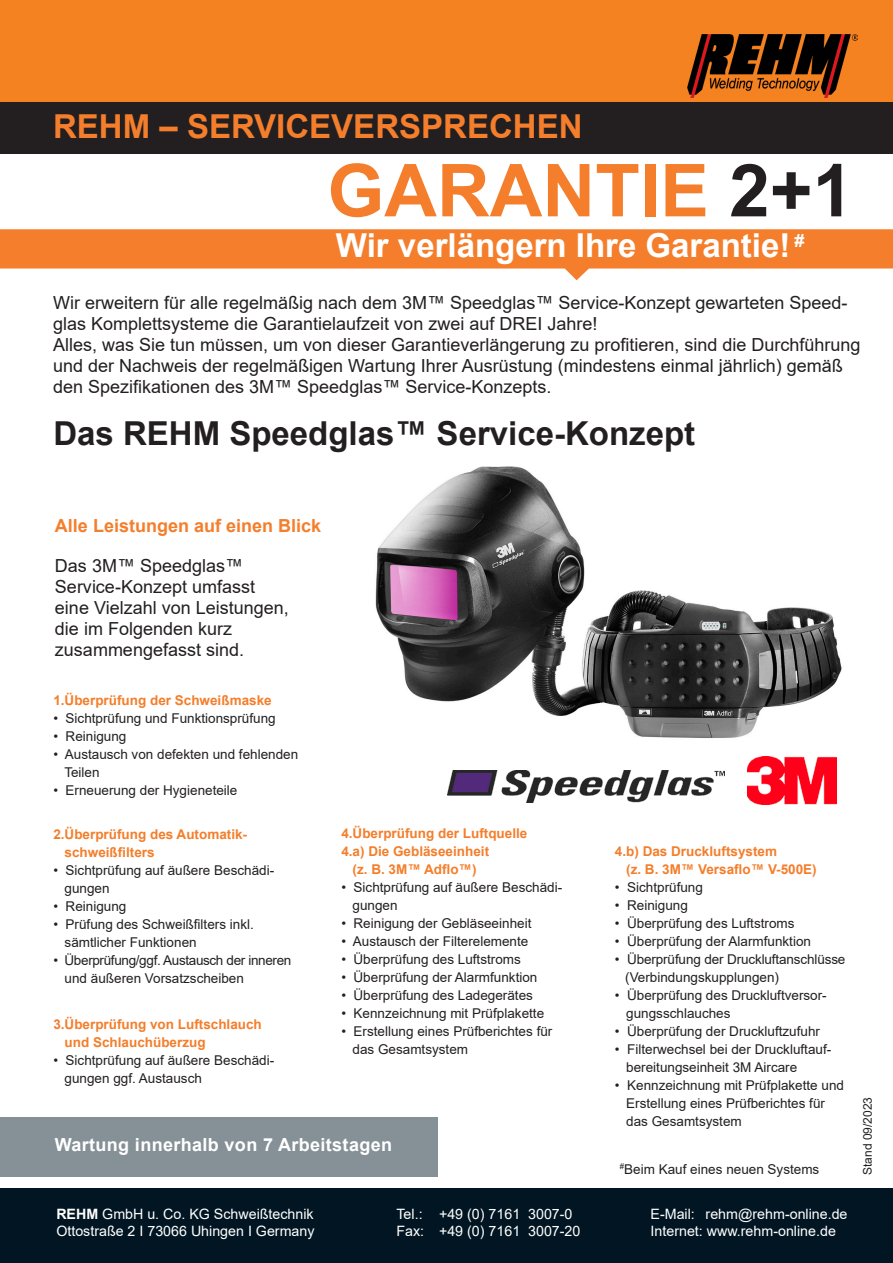
<style>
.page{position:relative;width:893px;height:1263px;background:#fff}
.page>*{position:absolute;margin:0;border:0;box-sizing:border-box;transform-origin:0 0}
.t1{font:700 73.05px "Arial";color:#f47e2b}
.t2{font:700 33px "Arial";color:#231f20}
.t3{font:700 33px "Arial";color:#fff}
.t4{font:700 33px "Arial";color:#f47e2b}
.t5{font:18px/21px "Arial";color:#231f20}
.t6{font:700 18px "Arial";letter-spacing:.02em;color:#fff}
.t7{font:700 18px "Arial";color:#f47e2b}
.t8{font:14.25px/17.1px "Arial";color:#fff}
.t9{font:13.5px/18px "Arial";color:#231f20}
.t10{font:700 13.5px "Arial";color:#f47e2b}
.t11{font:13.5px/18px "Arial";letter-spacing:-.025em;color:#231f20}
.t12{font:12px "Arial";color:#231f20}
.s1{color:#231f20}
.s2{font-weight:700}
</style>
<div class="page">
<div style="left:0;top:0;width:893px;height:106px;background:#f58220"></div>
<div style="left:0;top:1188px;width:893px;height:75px;background:#011622"></div>
<img style="left:688px;top:35px;width:169px;height:63px">
<img style="left:375px;top:466px;width:467px;height:272px">
<div style="left:0;top:103px;width:893px;height:51px;background:#231f20"></div>
<svg style="left:0;top:229px;width:893px;height:51px;fill:#f47e2b"></svg>
<div style="left:0;top:1117px;width:438px;height:60px;background:#859197"></div>
<img style="left:747px;top:757px;width:90px;height:48px">
<img style="left:448px;top:770px;width:277px;height:32px">
<p class="t4" style="left:53px;top:103px;width:531px">REHM – SERVICEVERSPRECHEN</p>
<p class="t1" style="left:327px;top:139px;width:527px">GARANTIE <span class="s1">2+1</span></p>
<p class="t3" style="left:336px;top:223px;width:456px">Wir verlängern Ihre Garantie!</p>
<p class="t5" style="left:53px;top:292px;width:796px">Wir erweitern für alle regelmäßig nach dem 3M™ Speedglas™ Service-Konzept gewarteten Speed&shy;glas Komplettsysteme die Garantielaufzeit von zwei auf DREI Jahre!</p>
<p class="t5" style="left:53px;top:334px;width:809px">Alles, was Sie tun müssen, um von dieser Garantieverlängerung zu profitieren, sind die Durchführung und der Nachweis der regelmäßigen Wartung Ihrer Ausrüstung (mindestens einmal jährlich) gemäß den Spezifi kationen des 3M™ Speedglas™ Service-Konzepts.</p>
<p class="t6" style="left:794px;top:228px;width:12px">#</p>
<p class="t2" style="left:53px;top:410px;width:643px">Das REHM Speedglas™ Service-Konzept</p>
<p class="t7" style="left:55px;top:513px;width:268px">Alle Leistungen auf einen Blick</p>
<p class="t5" style="left:55px;top:555px;width:190px">Das 3M™ Speedglas™</p>
<p class="t5" style="left:55px;top:576px;width:202px">Service-Konzept umfasst</p>
<p class="t5" style="left:55px;top:597px;width:235px">eine Vielzahl von Leistungen,</p>
<p class="t5" style="left:55px;top:618px;width:179px">die im Folgenden kurz</p>
<p class="t5" style="left:55px;top:639px;width:191px">zusammengefasst sind.</p>
<p class="t10" style="left:53px;top:690px;width:220px">1.Überprüfung der Schweißmaske</p>
<p class="t9" style="left:53px;top:709px;width:224px">• Sichtprüfung und Funktionsprüfung</p>
<p class="t9" style="left:53px;top:727px;width:75px">• Reinigung</p>
<p class="t9" style="left:53px;top:745px;width:246px">• Austausch von defekten und fehlenden</p>
<p class="t9" style="left:64px;top:763px;width:37px">Teilen</p>
<p class="t9" style="left:53px;top:781px;width:186px">• Erneuerung der Hygieneteile</p>
<p class="t10" style="left:53px;top:824px;width:195px">2.Überprüfung des Automatik-</p>
<p class="t10" style="left:65px;top:842px;width:92px">schweißfilters</p>
<p class="t9" style="left:65px;top:861px;width:211px;text-indent:-11px">• Sichtprüfung auf äußere Beschädi&shy;gungen</p>
<p class="t9" style="left:53px;top:897px;width:75px">• Reinigung</p>
<p class="t9" style="left:53px;top:915px;width:202px">• Prüfung des Schweißfilters inkl.</p>
<p class="t9" style="left:65px;top:933px;width:134px">sämtlicher Funktionen</p>
<p class="t11" style="left:65px;top:951px;width:228px;text-indent:-11px">• Überprüfung/ggf. Austausch der inneren und äußeren Vorsatzscheiben</p>
<p class="t10" style="left:53px;top:1014px;width:210px">3.Überprüfung von Luftschlauch</p>
<p class="t10" style="left:65px;top:1032px;width:143px">und Schlauchüberzug</p>
<p class="t9" style="left:65px;top:1051px;width:211px;text-indent:-11px">• Sichtprüfung auf äußere Beschädi&shy;gungen ggf. Austausch</p>
<p class="t10" style="left:341px;top:824px;width:188px">4.Überprüfung der Luftquelle</p>
<p class="t10" style="left:341px;top:842px;width:149px">4.a) Die Gebläseeinheit</p>
<p class="t10" style="left:353px;top:860px;width:125px">(z. B. 3M™ Adflo™)</p>
<p class="t9" style="left:341px;top:878px;width:222px">• Sichtprüfung auf äußere Beschädi-</p>
<p class="t9" style="left:353px;top:896px;width:47px">gungen</p>
<p class="t9" style="left:341px;top:914px;width:192px">• Reinigung der Gebläseeinheit</p>
<p class="t9" style="left:341px;top:932px;width:189px">• Austausch der Filterelemente</p>
<p class="t9" style="left:341px;top:950px;width:181px">• Überprüfung des Luftstroms</p>
<p class="t9" style="left:341px;top:968px;width:198px">• Überprüfung der Alarmfunktion</p>
<p class="t9" style="left:341px;top:986px;width:193px">• Überprüfung des Ladegerätes</p>
<p class="t9" style="left:341px;top:1004px;width:204px">• Kennzeichnung mit Prüfplakette</p>
<p class="t9" style="left:341px;top:1022px;width:213px">• Erstellung eines Prüfberichtes für</p>
<p class="t9" style="left:353px;top:1040px;width:117px">das Gesamtsystem</p>
<p class="t6" style="left:55px;top:1131px;width:339px">Wartung innerhalb von 7 Arbeitstagen</p>
<p class="t10" style="left:615px;top:842px;width:164px">4.b) Das Druckluftsystem</p>
<p class="t10" style="left:626px;top:860px;width:192px">(z. B. 3M™ Versaflo™ V-500E)</p>
<p class="t9" style="left:615px;top:878px;width:90px">• Sichtprüfung</p>
<p class="t9" style="left:615px;top:896px;width:75px">• Reinigung</p>
<p class="t9" style="left:615px;top:914px;width:181px">• Überprüfung des Luftstroms</p>
<p class="t9" style="left:615px;top:932px;width:198px">• Überprüfung der Alarmfunktion</p>
<p class="t9" style="left:625px;top:950px;width:222px;text-indent:-10px">• Überprüfung der Druckluftanschlüsse (Verbindungskupplungen)</p>
<p class="t9" style="left:626px;top:986px;width:202px;text-indent:-11px">• Überprüfung des Druckluftversor&shy;gungsschlauches</p>
<p class="t9" style="left:615px;top:1022px;width:207px">• Überprüfung der Druckluftzufuhr</p>
<p class="t9" style="left:626px;top:1040px;width:207px;text-indent:-11px">• Filterwechsel bei der Druckluftauf&shy;bereitungseinheit 3M Aircare</p>
<p class="t9" style="left:626px;top:1076px;width:219px;text-indent:-11px">• Kennzeichnung mit Prüfplakette und<br>Erstellung eines Prüfberichtes für das Gesamtsystem</p>
<p class="t9" style="left:620px;top:1160px;width:201px"><sup>#</sup>Beim Kauf eines neuen Systems</p>
<p class="t8" style="left:56px;top:1205px;width:260px"><span class="s2">REHM</span> GmbH u. Co. KG Schweißtechnik<br>Ottostraße 2 I 73066 Uhingen I Germany</p>
<p class="t8" style="left:396px;top:1205px;width:185px">Tel.: +49 (0) 7161 3007-0<br>Fax: +49 (0) 7161 3007-20</p>
<p class="t8" style="left:651px;top:1205px;width:198px">E-Mail: rehm@rehm-online.de<br>Internet: www.rehm-online.de</p>
<p class="t12" style="left:859px;top:1175px;width:80px;rotate:-90deg">Stand 09/2023</p>
</div>
